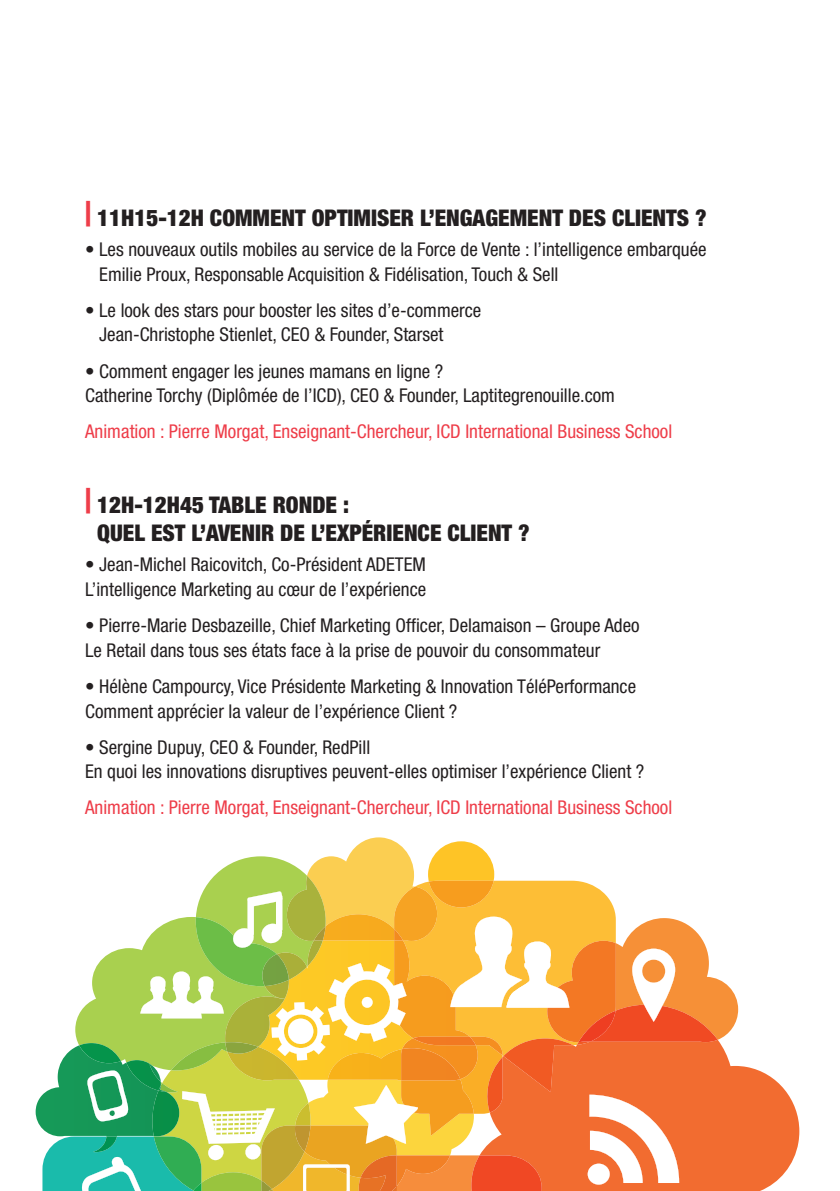
<style>
.page{position:relative;width:840px;height:1191px;background:#fff}
.page>*{position:absolute;margin:0;border:0;box-sizing:border-box;transform-origin:0 0}
.t1{font:900 condensed 23px/27.6px "Helvetica Neue";color:#231f20}
.t2{font:condensed 19px/24.8px "Helvetica Neue";color:#231f20}
.t3{font:condensed 19px "Helvetica Neue";color:#ee3d49}
.s1{font-size:34.4px;color:#ee3d49}
</style>
<div class="page">
<svg style="left:737px;top:1066px;width:61px;height:125px;fill:#f26c30"></svg>
<svg style="left:36px;top:837px;width:701px;height:354px"></svg>
<p class="t1" style="left:85px;top:203px;width:622px"><span class="s1">|</span> 11H15-12H COMMENT OPTIMISER L’ENGAGEMENT DES CLIENTS ?</p>
<p class="t2" style="left:99px;top:237px;width:608px;text-indent:-14px">• Les nouveaux outils mobiles au service de la Force de Vente : l’intelligence embarquée<br>Emilie Proux, Responsable Acquisition &amp; Fidélisation, Touch &amp; Sell</p>
<p class="t2" style="left:99px;top:297px;width:383px;text-indent:-14px">• Le look des stars pour booster les sites d’e-commerce<br>Jean-Christophe Stienlet, CEO &amp; Founder, Starset</p>
<p class="t2" style="left:85px;top:358px;width:531px">• Comment engager les jeunes mamans en ligne ?<br>Catherine Torchy (Diplômée de l’ICD), CEO &amp; Founder, Laptitegrenouille.com</p>
<p class="t3" style="left:85px;top:420px;width:588px">Animation : Pierre Morgat, Enseignant-Chercheur, ICD International Business School</p>
<p class="t1" style="left:97px;top:491px;width:434px;text-indent:-12px"><span class="s1">|</span> 12H-12H45 TABLE RONDE :<br>QUEL EST L’AVENIR DE L’EXPÉRIENCE CLIENT ?</p>
<p class="t2" style="left:85px;top:552px;width:342px">• Jean-Michel Raicovitch, Co-Président ADETEM<br>L’intelligence Marketing au cœur de l’expérience</p>
<p class="t2" style="left:85px;top:613px;width:555px">• Pierre-Marie Desbazeille, Chief Marketing Officer, Delamaison – Groupe Adeo<br>Le Retail dans tous ses états face à la prise de pouvoir du consommateur</p>
<p class="t2" style="left:85px;top:673px;width:552px">• Hélène Campourcy, Vice Présidente Marketing &amp; Innovation TéléPerformance<br>Comment apprécier la valeur de l’expérience Client ?</p>
<p class="t2" style="left:85px;top:734px;width:560px">• Sergine Dupuy, CEO &amp; Founder, RedPill<br>En quoi les innovations disruptives peuvent-elles optimiser l’expérience Client ?</p>
<p class="t3" style="left:85px;top:796px;width:588px">Animation : Pierre Morgat, Enseignant-Chercheur, ICD International Business School</p>
</div>
